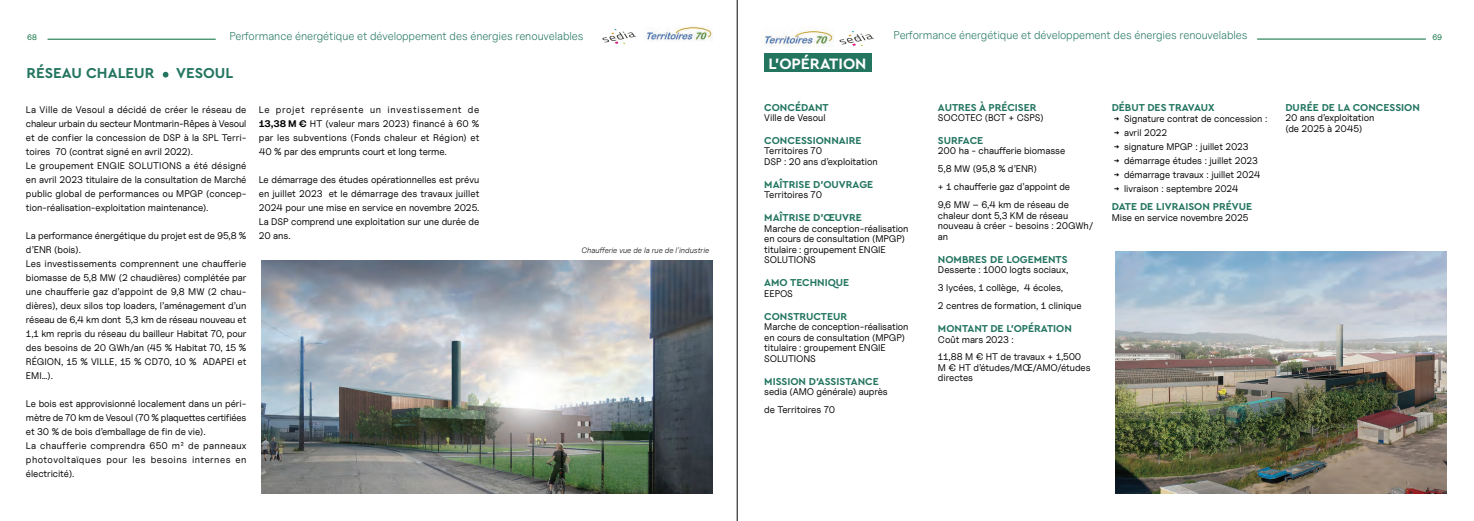
<style>
.page{position:relative;width:1474px;height:521px;background:#fff}
.page>*{position:absolute;margin:0;border:0;box-sizing:border-box;transform-origin:0 0}
.t1{font:700 15.75px "Cera Pro";color:#fff}
.t2{font:700 15.05px "Cera Pro";color:#237560}
.t3{font:300 11.38px "Uncut Sans";letter-spacing:-.005em;color:#237560}
.t4{font:700 10.5px "Cera Pro";color:#237560}
.t5{font:9.62px/14px "Uncut Sans";letter-spacing:-.005em;color:#000001}
.t6{font:italic 300 7.88px "Uncut Sans";letter-spacing:-.005em;color:#000001}
.t7{font:7.88px "Uncut Sans";color:#006a36}
.s1{font-weight:700}
.s2{font-family:"Guida Pro";font-weight:700}
</style>
<div class="page">
<hr style="left:48px;top:39px;width:168px;height:1px;background:#006a36">
<hr style="left:1257px;top:39px;width:168px;height:1px;background:#006a36">
<hr style="left:737px;top:0;width:1px;height:521px;background:#040503">
<svg style="left:163px;top:72px;width:5px;height:6px"></svg>
<img style="left:262px;top:260px;width:450px;height:234px">
<img style="left:602px;top:29px;width:34px;height:15px">
<img style="left:645px;top:26px;width:67px;height:16px">
<img style="left:1115px;top:251px;width:331px;height:243px">
<img style="left:839px;top:31px;width:35px;height:15px">
<div style="left:763px;top:53px;width:108px;height:19px;background:#237560"></div>
<img style="left:761px;top:29px;width:72px;height:17px">
<p class="t7" style="left:27px;top:32px;width:11px">68</p>
<p class="t3" style="left:230px;top:29px;width:355px">Performance énergétique et développement des énergies renouvelables</p>
<p class="t3" style="left:893px;top:28px;width:355px">Performance énergétique et développement des énergies renouvelables</p>
<p class="t7" style="left:1432px;top:32px;width:11px">69</p>
<h2 class="t2" style="left:27px;top:62px;width:129px">RÉSEAU CHALEUR</h2>
<h2 class="t2" style="left:176px;top:62px;width:59px">VESOUL</h2>
<p class="t5" style="left:26px;top:102px;width:222px">La Ville de Vesoul a décidé de créer le réseau de chaleur urbain du secteur Montmarin-Rêpes à Vesoul et de confier la concession de DSP à la SPL Terri&shy;toires 70 (contrat signé en avril 2022).<br>Le groupement ENGIE SOLUTIONS a été désigné en avril 2023 titulaire de la consultation de Marché public global de performances ou MPGP (concep&shy;tion-réalisation-exploitation maintenance).</p>
<p class="t5" style="left:26px;top:228px;width:222px">La performance énergétique du projet est de 95,8 % d’ENR (bois).<br>Les investissements comprennent une chaufferie biomasse de 5,8 MW (2 chaudières) complétée par une chaufferie gaz d’appoint de 9,8 MW (2 chau&shy;dières), deux silos top loaders, l’aménagement d’un réseau de 6,4 km dont 5,3 km de réseau nouveau et 1,1 km repris du réseau du bailleur Habitat 70, pour des besoins de 20 GWh/an (45 % Habitat 70, 15 % RÉGION, 15 % VILLE, 15 % CD70, 10 % ADAPEI et EMI…).</p>
<p class="t5" style="left:26px;top:396px;width:222px">Le bois est approvisionné localement dans un péri&shy;mètre de 70 km de Vesoul (70 % plaquettes certifiées et 30 % de bois d’emballage de fin de vie).<br>La chaufferie comprendra 650 m² de panneaux photovoltaïques pour les besoins internes en électricité).</p>
<p class="t5" style="left:259px;top:102px;width:222px;text-align:justify">Le projet représente un investissement de <span class="s1">13,38 M €</span> HT (valeur mars 2023) financé à 60 % par les subventions (Fonds chaleur et Région) et 40 % par des emprunts court et long terme.</p>
<p class="t5" style="left:259px;top:172px;width:222px;text-align:justify">Le démarrage des études opérationnelles est prévu en juillet 2023 et le démarrage des travaux juillet 2024 pour une mise en service en novembre 2025.<br>La DSP comprend une exploitation sur une durée de 20 ans.</p>
<p class="t6" style="left:581px;top:245px;width:129px">Chaufferie vue de la rue de l’industrie</p>
<h1 class="t1" style="left:768px;top:53px;width:99px">L'OPÉRATION</h1>
<p class="t4" style="left:764px;top:100px;width:66px">CONCÉDANT</p>
<p class="t5" style="left:764px;top:110px;width:63px">Ville de Vesoul</p>
<p class="t4" style="left:764px;top:133px;width:99px">CONCESSIONNAIRE</p>
<p class="t5" style="left:764px;top:146px;width:115px;line-height:10.5px">Territoires 70<br>DSP : 20 ans d’exploitation</p>
<p class="t4" style="left:764px;top:177px;width:110px">MAÎTRISE D’OUVRAGE</p>
<p class="t5" style="left:764px;top:188px;width:59px">Territoires 70</p>
<p class="t4" style="left:764px;top:211px;width:99px">MAÎTRISE D’ŒUVRE</p>
<p class="t5" style="left:764px;top:223px;width:146px;line-height:10.5px">Marche de conception-réalisation en cours de consultation (MPGP) titulaire : groupement ENGIE<br>SOLUTIONS</p>
<p class="t4" style="left:764px;top:276px;width:86px">AMO TECHNIQUE</p>
<p class="t5" style="left:764px;top:286px;width:30px">EEPOS</p>
<p class="t4" style="left:764px;top:309px;width:84px">CONSTRUCTEUR</p>
<p class="t5" style="left:764px;top:321px;width:146px;line-height:10.5px">Marche de conception-réalisation en cours de consultation (MPGP) titulaire : groupement ENGIE<br>SOLUTIONS</p>
<p class="t4" style="left:764px;top:374px;width:116px">MISSION D'ASSISTANCE</p>
<p class="t5" style="left:764px;top:382px;width:125px;line-height:17.9px">sedia (AMO générale) auprès de Territoires 70</p>
<p class="t4" style="left:938px;top:100px;width:100px">AUTRES À PRÉCISER</p>
<p class="t5" style="left:938px;top:110px;width:107px">SOCOTEC (BCT + CSPS)</p>
<p class="t4" style="left:938px;top:133px;width:47px">SURFACE</p>
<p class="t5" style="left:938px;top:142px;width:134px;line-height:17.9px">200 ha - chaufferie biomasse<br>5,8 MW (95,8 % d’ENR)<br>+ 1 chaufferie gaz d’appoint de<br>9,6 MW – 6,4 km de réseau de</p>
<p class="t5" style="left:938px;top:210px;width:157px;line-height:10.5px">chaleur dont 5,3 KM de réseau nouveau à créer - besoins : 20GWh/ an</p>
<p class="t4" style="left:938px;top:252px;width:131px">NOMBRES DE LOGEMENTS</p>
<p class="t5" style="left:938px;top:261px;width:145px;line-height:17.9px">Desserte : 1000 logts sociaux,<br>3 lycées, 1 collège, 4 écoles,<br>2 centres de formation, 1 clinique</p>
<p class="t4" style="left:938px;top:321px;width:135px">MONTANT DE L’OPÉRATION</p>
<p class="t5" style="left:938px;top:330px;width:145px;line-height:17.9px">Coût mars 2023 :<br>11,88 M € HT de travaux + 1,500</p>
<p class="t5" style="left:938px;top:362px;width:154px;line-height:10.5px">M € HT d’études/MŒ/AMO/études directes</p>
<p class="t4" style="left:1111px;top:100px;width:104px">DÉBUT DES TRAVAUX</p>
<p class="t5" style="left:1114px;top:111px;width:155px"><span class="s2">→</span> Signature contrat de concession :</p>
<p class="t5" style="left:1114px;top:126px;width:55px"><span class="s2">→</span> avril 2022</p>
<p class="t5" style="left:1114px;top:140px;width:136px"><span class="s2">→</span> signature MPGP : juillet 2023</p>
<p class="t5" style="left:1114px;top:154px;width:145px"><span class="s2">→</span> démarrage études : juillet 2023</p>
<p class="t5" style="left:1114px;top:168px;width:148px"><span class="s2">→</span> démarrage travaux : juillet 2024</p>
<p class="t5" style="left:1114px;top:182px;width:126px"><span class="s2">→</span> livraison : septembre 2024</p>
<p class="t4" style="left:1111px;top:200px;width:142px">DATE DE LIVRAISON PRÉVUE</p>
<p class="t5" style="left:1111px;top:210px;width:138px">Mise en service novembre 2025</p>
<p class="t4" style="left:1285px;top:100px;width:136px">DURÉE DE LA CONCESSION</p>
<p class="t5" style="left:1285px;top:112px;width:90px;line-height:10.5px">20 ans d’exploitation (de 2025 à 2045)</p>
</div>
